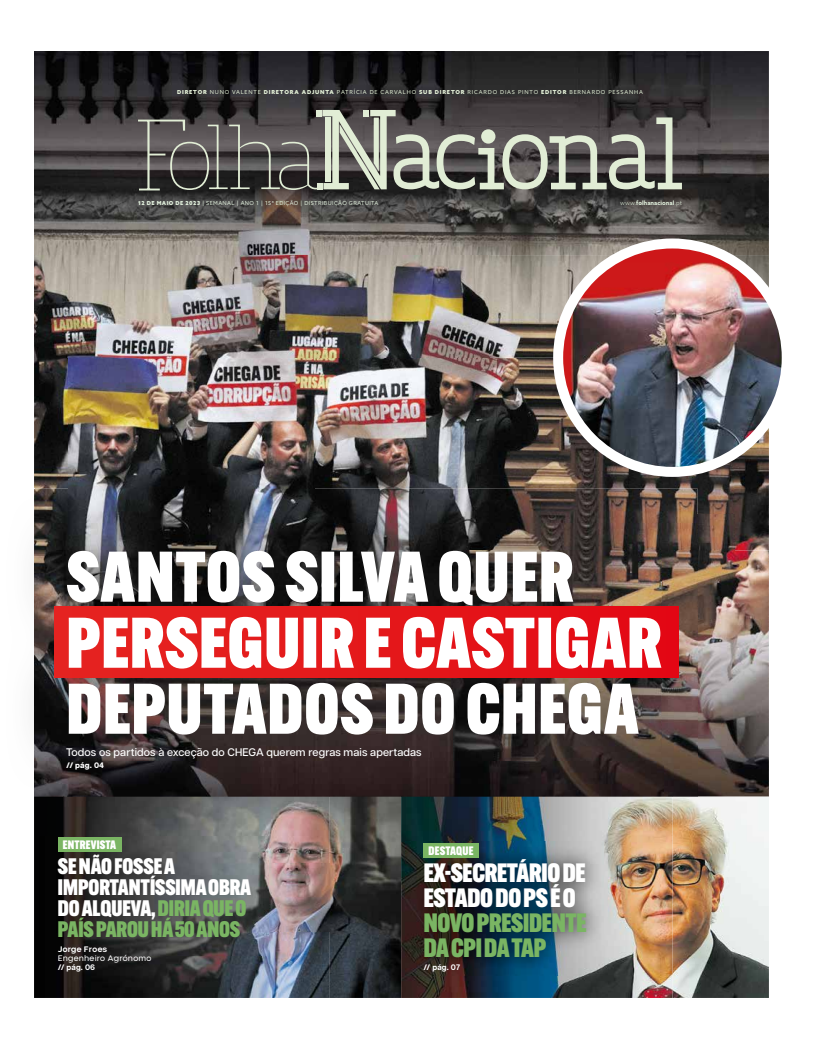
<style>
.page{position:relative;width:820px;height:1049px;background:#fff}
.page>*{position:absolute;margin:0;border:0;box-sizing:border-box;transform-origin:0 0}
.t1{font:900 70px/132px "Alternate Gothic Cond ATF";letter-spacing:.02em;color:#fff}
.t2{font:900 26px/25px "Alternate Gothic Cond ATF";letter-spacing:-.01em;color:#fff}
.t3{font:900 26px/25px "Alternate Gothic Cond ATF";letter-spacing:-.01em;color:#7ab563}
.t4{font:900 22px/21px "Alternate Gothic Cond ATF";letter-spacing:-.005em;color:#fff}
.t5{font:900 12px "Alternate Gothic Cond ATF";letter-spacing:.02em;color:#fff}
.t6{font:500 11px "Articulat CF";letter-spacing:.01em;color:#fff}
.t7{font:8px "Nominee";letter-spacing:-.02em;color:#fff}
.t8{font:700 8px "Articulat CF";letter-spacing:.01em;color:#fff}
.t9{font:700 8px "Nominee";letter-spacing:-.02em;color:#fff}
.t10{font:800 8px "Articulat CF";color:#fff}
.t11{font:700 6px "Azo Sans";color:#dfedda}
.t12{font:5.5px "Azo Sans";letter-spacing:.15em;color:#e1edd5}
.t13{font:5.5px "Azo Sans";letter-spacing:.075em;color:#dfedda}
.s1{font-weight:900}
.s2{font-weight:300}
.s3{color:#7ab563}
</style>
<div class="page">
<img style="left:34px;top:358px;width:35px;height:131px">
<img style="left:69px;top:358px;width:489px;height:131px">
<img style="left:558px;top:477px;width:35px;height:12px">
<img style="left:593px;top:477px;width:35px;height:12px">
<img style="left:734px;top:477px;width:34px;height:73px">
<img style="left:628px;top:477px;width:106px;height:38px">
<img style="left:697px;top:515px;width:37px;height:35px">
<img style="left:34px;top:550px;width:734px;height:448px">
<img style="left:34px;top:489px;width:663px;height:68px">
<img style="left:34px;top:557px;width:1px;height:239px">
<img style="left:662px;top:550px;width:35px;height:246px">
<img style="left:34px;top:51px;width:734px;height:204px">
<img style="left:34px;top:255px;width:519px;height:103px">
<img style="left:34px;top:931px;width:295px;height:67px">
<img style="left:34px;top:797px;width:29px;height:134px">
<img style="left:63px;top:797px;width:266px;height:66px">
<img style="left:268px;top:863px;width:61px;height:68px">
<svg style="left:138px;top:110px;width:543px;height:80px;background:#6a6a65"></svg>
<img style="left:39px;top:837px;width:229px;height:118px">
<div style="left:58px;top:837px;width:64px;height:15px;background:#7ab563"></div>
<img style="left:401px;top:797px;width:271px;height:201px">
<img style="left:405px;top:841px;width:198px;height:135px">
<div style="left:423px;top:842px;width:55px;height:15px;background:#7ab563"></div>
<div style="left:55px;top:606px;width:622px;height:71px;background:linear-gradient(to right,#e52521,#e30914)"></div>
<img style="left:553px;top:238px;width:229px;height:239px">
<p class="t12" style="left:177px;top:88px;width:467px"><span class="s1">DIRETOR</span> NUNO VALENTE <span class="s1">DIRETORA ADJUNTA</span> PATRÍCIA DE CARVALHO <span class="s1">SUB DIRETOR</span> RICARDO DIAS PINTO <span class="s1">EDITOR</span> BERNARDO PESSANHA</p>
<p class="t13" style="left:138px;top:199px;width:242px"><span class="s1">12 DE MAIO DE 2023</span> | SEMANAL | ANO 1 | 15ª EDIÇÃO | DISTRIBUIÇÃO GRATUITA</p>
<p class="t11" style="left:620px;top:199px;width:63px"><span class="s2">www.</span>folhanacional<span class="s2">.pt</span></p>
<h1 class="t1" style="left:67px;top:511px;width:573px">SANTOS SILVA QUER<br>DEPUTADOS DO CHEGA</h1>
<h1 class="t1" style="left:67px;top:577px;width:595px">PERSEGUIR E CASTIGAR</h1>
<h3 class="t6" style="left:66px;top:744px;width:357px">Todos os partidos à exceção do CHEGA querem regras mais apertadas</h3>
<h3 class="t10" style="left:66px;top:759px;width:39px">// pág. 04</h3>
<h3 class="t5" style="left:63px;top:838px;width:55px">ENTREVISTA</h3>
<h3 class="t4" style="left:58px;top:855px;width:195px">SE NÃO FOSSE A<br>IMPORTANTÍSSIMA OBRA<br>DO ALQUEVA, <span class="s3">DIRIA QUE O<br>PAÍS PAROU HÁ 50 ANOS</span></h3>
<h3 class="t9" style="left:58px;top:944px;width:51px">Jorge Froes</h3>
<h3 class="t7" style="left:58px;top:953px;width:95px">Engenheiro Agrónomo</h3>
<h3 class="t8" style="left:58px;top:961px;width:39px">// pág. 06</h3>
<h3 class="t5" style="left:428px;top:843px;width:46px">DESTAQUE</h3>
<h2 class="t2" style="left:423px;top:860px;width:163px">EX-SECRETÁRIO DE<br>ESTADO DO PS É O</h2>
<h2 class="t3" style="left:423px;top:910px;width:164px">NOVO PRESIDENTE<br>DA CPI DA TAP</h2>
<h3 class="t8" style="left:423px;top:961px;width:38px">// pág. 07</h3>
</div>
